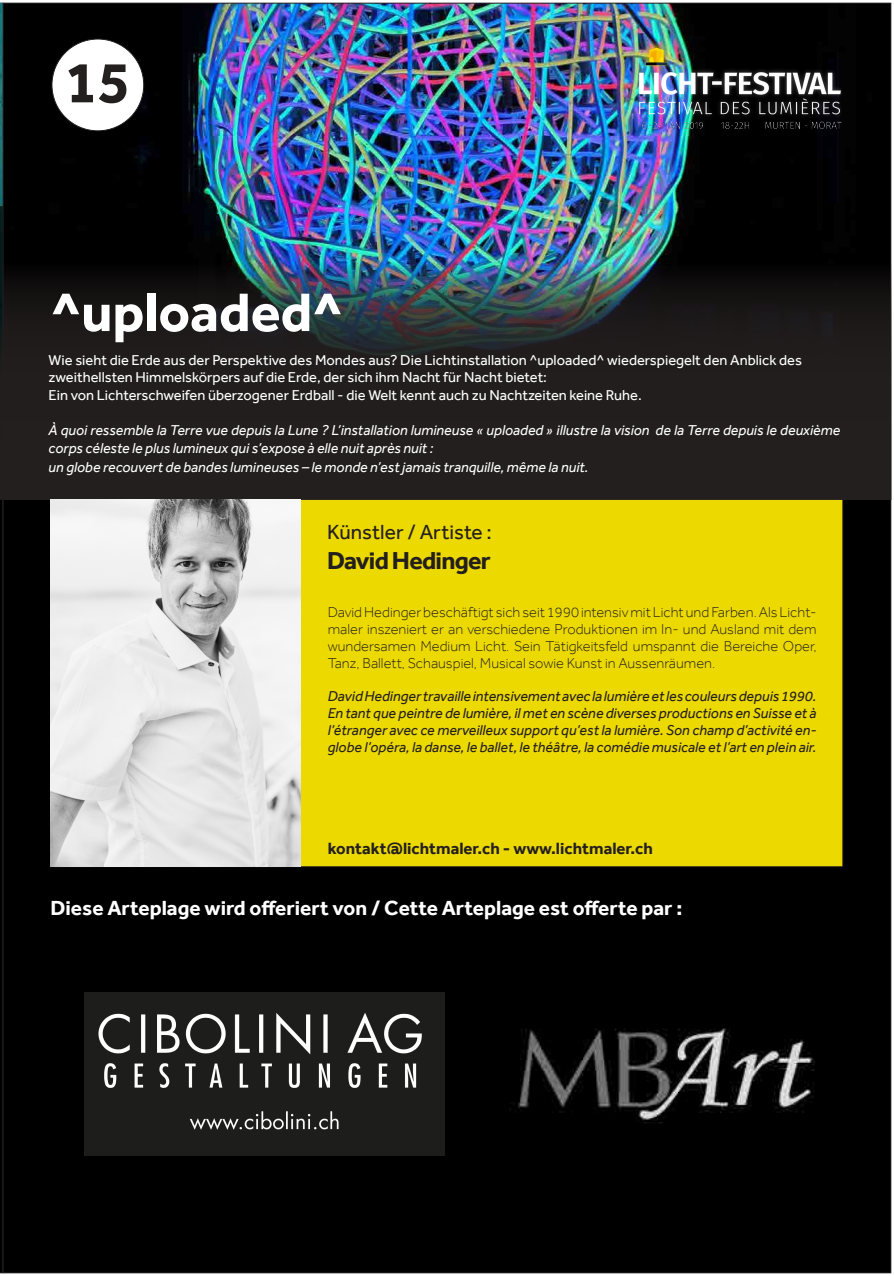
<style>
.page{position:relative;width:894px;height:1276px;background:#fff}
.page>*{position:absolute;margin:0;border:0;box-sizing:border-box;transform-origin:0 0}
.t1{font:700 60.2px "Effra";color:#241f1f}
.t2{font:700 56px "Effra";color:#fff}
.t3{font:700 25.2px "Effra";letter-spacing:-.03em;color:#241f1f}
.t4{font:700 21px "Effra";color:#fff}
.t5{font:21px "Effra";color:#241f1f}
.t6{font:700 16.8px "Effra";color:#241f1f}
.t7{font:italic 14.7px/16.8px "Effra";color:#241f1f;text-align:justify}
.t8{font:300 14.7px/16.8px "Effra";color:#241f1f;text-align:justify}
.t9{font:14.7px/17.6px "Effra";color:#fff}
.t10{font:italic 14.7px/17.6px "Effra";color:#fff}
</style>
<div class="page">
<svg style="left:0;top:3px;width:3px;height:1270px"></svg>
<div style="left:3px;top:3px;width:888px;height:1270px;background:#000"></div>
<img style="left:51px;top:5px;width:788px;height:257px">
<svg style="left:5px;top:264px;width:884px;height:234px;fill:#231e1e"></svg>
<div style="left:51px;top:499px;width:792px;height:368px;background:#ecd900"></div>
<img style="left:639px;top:39px;width:203px;height:99px">
<div style="left:52px;top:39px;width:92px;height:92px;background:#fff;border-radius:50%"></div>
<img style="left:51px;top:500px;width:249px;height:366px">
<img style="left:84px;top:993px;width:360px;height:162px">
<img style="left:510px;top:1028px;width:305px;height:96px">
<h1 class="t1" style="left:65px;top:57px;width:67px">15</h1>
<h2 class="t2" style="left:51px;top:289px;width:294px">^uploaded^</h2>
<p class="t9" style="left:49px;top:351px;width:755px">Wie sieht die Erde aus der Perspektive des Mondes aus? Die Lichtinstallation ^uploaded^ wiederspiegelt den Anblick des zweithellsten Himmelskörpers auf die Erde, der sich ihm Nacht für Nacht bietet:<br>Ein von Lichterschweifen überzogener Erdball - die Welt kennt auch zu Nachtzeiten keine Ruhe.</p>
<p class="t10" style="left:49px;top:422px;width:793px">À quoi ressemble la Terre vue depuis la Lune ? L’installation lumineuse « uploaded » illustre la vision de la Terre depuis le deuxième corps céleste le plus lumineux qui s’expose à elle nuit après nuit :</p>
<p class="t10" style="left:49px;top:458px;width:541px">un globe recouvert de bandes lumineuses – le monde n’est jamais tranquille, même la nuit.</p>
<h3 class="t5" style="left:327px;top:521px;width:166px">Künstler / Artiste :</h3>
<h3 class="t3" style="left:327px;top:546px;width:165px">David Hedinger</h3>
<p class="t8" style="left:328px;top:604px;width:490px">David Hedinger beschäftigt sich seit 1990 intensiv mit Licht und Farben. Als Licht&shy;maler inszeniert er an verschiedene Produktionen im In- und Ausland mit dem wundersamen Medium Licht. Sein Tätigkeitsfeld umspannt die Bereiche Oper, Tanz, Ballett, Schauspiel, Musical sowie Kunst in Aussenräumen.</p>
<p class="t7" style="left:328px;top:688px;width:490px">David Hedinger travaille intensivement avec la lumière et les couleurs depuis 1990.<br>En tant que peintre de lumière, il met en scène diverses productions en Suisse et à l’étranger avec ce merveilleux support qu’est la lumière. Son champ d’activité en&shy;globe l’opéra, la danse, le ballet, le théâtre, la comédie musicale et l’art en plein air.</p>
<p class="t6" style="left:328px;top:841px;width:327px">kontakt@lichtmaler.ch - www.lichtmaler.ch</p>
<h3 class="t4" style="left:51px;top:896px;width:633px">Diese Arteplage wird offeriert von / Cette Arteplage est offerte par :</h3>
</div>
